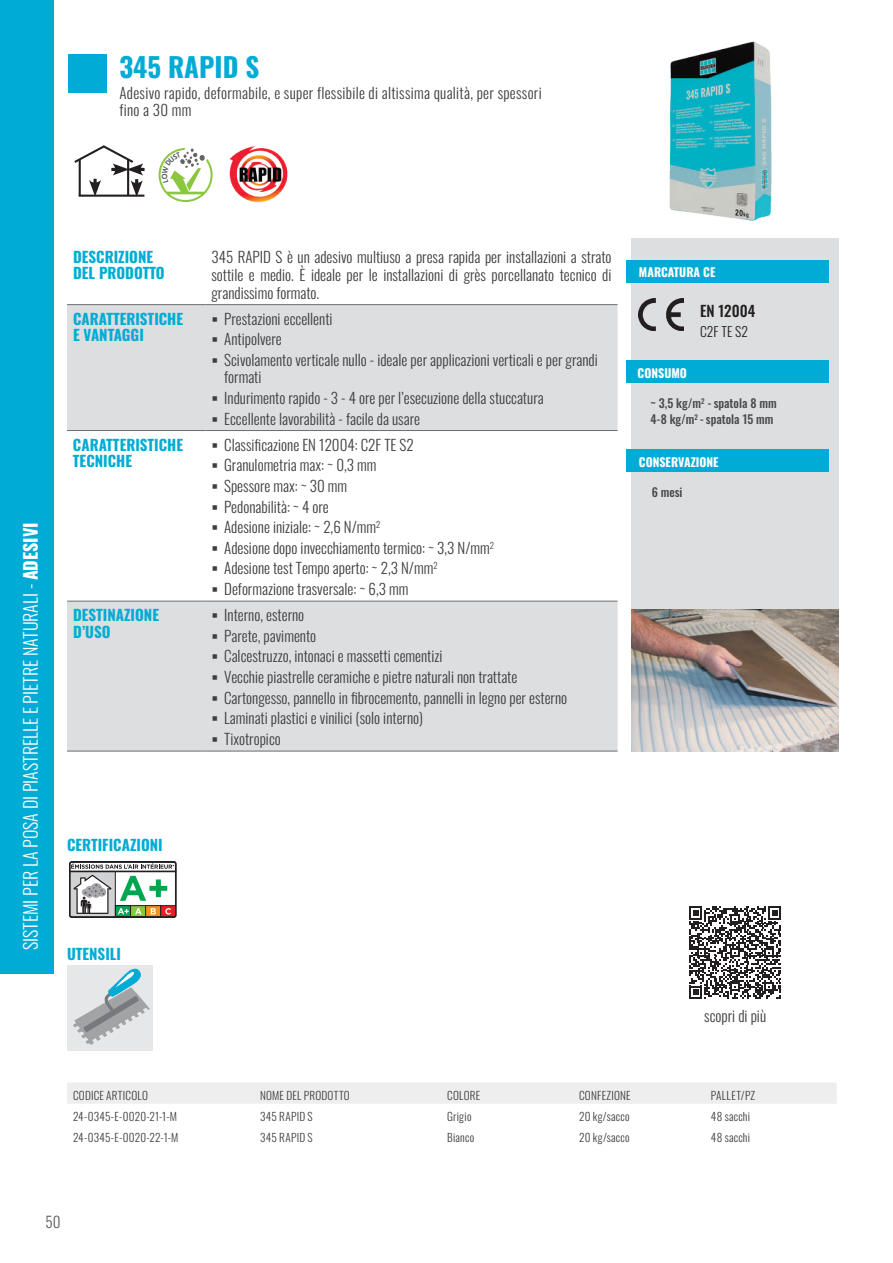
<style>
.page{position:relative;width:893px;height:1263px;background:#fff}
.page>*{position:absolute;margin:0;border:0;box-sizing:border-box;transform-origin:0 0}
.t1{font:700 27px "Oswald";color:#00acd5}
.t2{font:300 18px "Oswald";color:#fff}
.t3{font:300 15.15px "Oswald";color:#57585a}
.t4{font:300 15px/20.7px "Oswald";color:#3e3e3f}
.t5{font:700 15px/16.5px "Oswald";color:#00acd5}
.t6{font:300 15px/17.2px "Oswald";letter-spacing:.02em;color:#3e3e3f}
.t7{font:500 15px "Oswald";color:#231f20}
.t8{font:300 13.5px "Oswald";color:#231f20}
.t9{font:500 12px/16.6px "Oswald";color:#494a4b}
.t10{font:700 12px "Oswald";color:#fff}
.t11{font:300 11.25px "Oswald";letter-spacing:.02em;color:#3e3e3f}
.s1{font-weight:700}
</style>
<div class="page">
<div style="left:0;top:0;width:54px;height:974px;background:#00acd5"></div>
<div style="left:631px;top:239px;width:208px;height:382px;background:#dddee0"></div>
<div style="left:626px;top:360px;width:202px;height:23px;background:#00acd5"></div>
<div style="left:626px;top:260px;width:202px;height:23px;background:#00acd5"></div>
<div style="left:626px;top:449px;width:202px;height:23px;background:#00acd5"></div>
<img style="left:639px;top:299px;width:44px;height:32px">
<div style="left:68px;top:54px;width:38px;height:38px;background:#00acd5"></div>
<div style="left:67px;top:305px;width:551px;height:446px;background:#dddee0"></div>
<svg style="left:67px;top:431px;width:551px;height:170px"></svg>
<hr style="left:67px;top:304px;width:138px;height:1px;background:#6c6d70">
<hr style="left:67px;top:430px;width:138px;height:1px;background:#6c6d70">
<hr style="left:205px;top:304px;width:413px;height:1px;background:#6c6d70">
<hr style="left:67px;top:601px;width:138px;height:1px;background:#6c6d70">
<hr style="left:67px;top:751px;width:138px;height:1px;background:#6c6d70">
<hr style="left:205px;top:430px;width:413px;height:1px;background:#6c6d70">
<hr style="left:205px;top:601px;width:413px;height:1px;background:#6c6d70">
<hr style="left:205px;top:751px;width:413px;height:1px;background:#6c6d70">
<div style="left:67px;top:1083px;width:770px;height:21px;background:#eeeeef"></div>
<img style="left:631px;top:609px;width:208px;height:142px">
<img style="left:229px;top:146px;width:59px;height:57px">
<svg style="left:74px;top:145px;width:71px;height:52px"></svg>
<svg style="left:69px;top:861px;width:107px;height:56px"></svg>
<div style="left:67px;top:966px;width:85px;height:85px;background:#e6e7e9"></div>
<svg style="left:73px;top:968px;width:77px;height:77px"></svg>
<img style="left:631px;top:41px;width:199px;height:198px">
<svg style="left:689px;top:906px;width:92px;height:93px"></svg>
<svg style="left:213px;top:317px;width:4px;height:4px"></svg>
<svg style="left:213px;top:338px;width:4px;height:4px"></svg>
<svg style="left:213px;top:358px;width:4px;height:5px"></svg>
<svg style="left:213px;top:396px;width:4px;height:5px"></svg>
<svg style="left:213px;top:417px;width:4px;height:4px"></svg>
<svg style="left:213px;top:443px;width:4px;height:4px"></svg>
<svg style="left:213px;top:463px;width:4px;height:5px"></svg>
<svg style="left:213px;top:484px;width:4px;height:5px"></svg>
<svg style="left:213px;top:505px;width:4px;height:4px"></svg>
<svg style="left:213px;top:525px;width:4px;height:5px"></svg>
<svg style="left:213px;top:546px;width:4px;height:4px"></svg>
<svg style="left:213px;top:567px;width:4px;height:4px"></svg>
<svg style="left:213px;top:587px;width:4px;height:5px"></svg>
<svg style="left:213px;top:613px;width:4px;height:5px"></svg>
<svg style="left:213px;top:634px;width:4px;height:4px"></svg>
<svg style="left:213px;top:655px;width:4px;height:4px"></svg>
<svg style="left:213px;top:675px;width:4px;height:5px"></svg>
<svg style="left:213px;top:696px;width:4px;height:4px"></svg>
<svg style="left:213px;top:717px;width:4px;height:4px"></svg>
<svg style="left:213px;top:737px;width:4px;height:5px"></svg>
<svg style="left:159px;top:148px;width:54px;height:54px"></svg>
<h1 class="t1" style="left:119px;top:43px;width:141px">345 RAPID S</h1>
<p class="t6" style="left:119px;top:83px;width:424px">Adesivo rapido, deformabile, e super flessibile di altissima qualità, per spessori fino a 30 mm</p>
<p class="t2" style="left:14px;top:950px;width:430px;rotate:-90deg">SISTEMI PER LA POSA DI PIASTRELLE E PIETRE NATURALI - <span class="s1">ADESIVI</span></p>
<p class="t5" style="left:73px;top:247px;width:93px">DESCRIZIONE<br>DEL PRODOTTO</p>
<p class="t4" style="left:211px;top:246px;width:402px;line-height:18px;text-align:justify">345 RAPID S è un adesivo multiuso a presa rapida per installazioni a strato sottile e medio. È ideale per le installazioni di grès porcellanato tecnico di grandissimo formato.</p>
<p class="t5" style="left:73px;top:309px;width:112px">CARATTERISTICHE<br>E VANTAGGI</p>
<p class="t4" style="left:224px;top:307px;width:375px">Prestazioni eccellenti<br>Antipolvere<br>Scivolamento verticale nullo - ideale per applicazioni verticali e per grandi</p>
<p class="t4" style="left:224px;top:365px;width:321px">formati<br>Indurimento rapido - 3 - 4 ore per l’esecuzione della stuccatura<br>Eccellente lavorabilità - facile da usare</p>
<p class="t5" style="left:73px;top:435px;width:112px">CARATTERISTICHE<br>TECNICHE</p>
<p class="t4" style="left:224px;top:433px;width:271px">Classificazione EN 12004: C2F TE S2<br>Granulometria max: ~ 0,3 mm<br>Spessore max: ~ 30 mm<br>Pedonabilità: ~ 4 ore<br>Adesione iniziale: ~ 2,6 N/mm<sup>2<br></sup>Adesione dopo invecchiamento termico: ~ 3,3 N/mm<sup>2<br></sup>Adesione test Tempo aperto: ~ 2,3 N/mm<sup>2<br></sup>Deformazione trasversale: ~ 6,3 mm</p>
<p class="t5" style="left:73px;top:605px;width:87px">DESTINAZIONE<br>D’USO</p>
<p class="t4" style="left:224px;top:603px;width:345px">Interno, esterno<br>Parete, pavimento<br>Calcestruzzo, intonaci e massetti cementizi<br>Vecchie piastrelle ceramiche e pietre naturali non trattate Cartongesso, pannello in fibrocemento, pannelli in legno per esterno Laminati plastici e vinilici (solo interno)<br>Tixotropico</p>
<p class="t10" style="left:639px;top:262px;width:78px">MARCATURA CE</p>
<p class="t7" style="left:700px;top:298px;width:57px">EN 12004</p>
<p class="t8" style="left:700px;top:319px;width:49px">C2F TE S2</p>
<p class="t10" style="left:638px;top:362px;width:51px">CONSUMO</p>
<p class="t9" style="left:650px;top:393px;width:128px">~ 3,5 kg/m<sup>2</sup> - spatola 8 mm<br>4-8 kg/m<sup>2</sup> - spatola 15 mm</p>
<p class="t10" style="left:639px;top:451px;width:81px">CONSERVAZIONE</p>
<p class="t9" style="left:652px;top:482px;width:32px">6 mesi</p>
<p class="t5" style="left:67px;top:835px;width:97px">CERTIFICAZIONI</p>
<p class="t5" style="left:67px;top:944px;width:56px">UTENSILI</p>
<p class="t4" style="left:704px;top:1004px;width:63px">scopri di più</p>
<p class="t11" style="left:73px;top:1085px;width:77px">CODICE ARTICOLO</p>
<p class="t11" style="left:260px;top:1085px;width:91px">NOME DEL PRODOTTO</p>
<p class="t11" style="left:447px;top:1085px;width:35px">COLORE</p>
<p class="t11" style="left:579px;top:1085px;width:53px">CONFEZIONE</p>
<p class="t11" style="left:711px;top:1085px;width:46px">PALLET/PZ</p>
<p class="t11" style="left:73px;top:1106px;width:106px">24-0345-E-0020-21-1-M</p>
<p class="t11" style="left:260px;top:1106px;width:54px">345 RAPID S</p>
<p class="t11" style="left:447px;top:1106px;width:26px">Grigio</p>
<p class="t11" style="left:579px;top:1106px;width:52px">20 kg/sacco</p>
<p class="t11" style="left:711px;top:1106px;width:41px">48 sacchi</p>
<p class="t11" style="left:73px;top:1128px;width:107px">24-0345-E-0020-22-1-M</p>
<p class="t11" style="left:260px;top:1128px;width:54px">345 RAPID S</p>
<p class="t11" style="left:447px;top:1128px;width:28px">Bianco</p>
<p class="t11" style="left:579px;top:1128px;width:52px">20 kg/sacco</p>
<p class="t11" style="left:711px;top:1128px;width:41px">48 sacchi</p>
<p class="t3" style="left:45px;top:1208px;width:17px">50</p>
</div>
